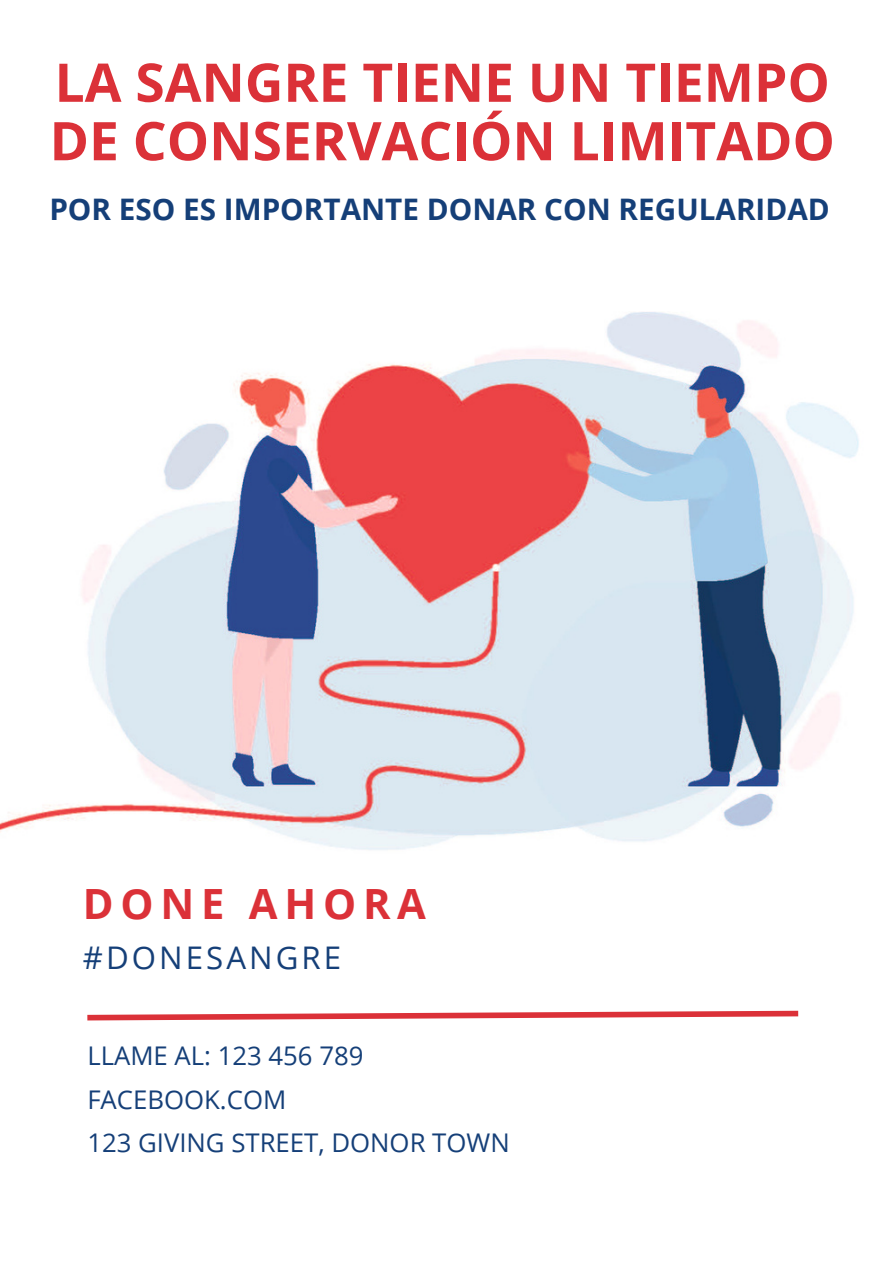
<style>
.page{position:relative;width:893px;height:1264px;background:#fff}
.page>*{position:absolute;margin:0;border:0;box-sizing:border-box;transform-origin:0 0}
.t1{font:700 53.25px/58.5px "Open Sans";color:#db3138}
.t2{font:700 41.7px "Open Sans";letter-spacing:.165em;color:#db3138}
.t3{font:31.2px "Open Sans";letter-spacing:.1em;color:#153f78}
.t4{font:700 29.7px "Open Sans";color:#153f78}
.t5{font:25.65px/43.8px "Open Sans";color:#153f78}
</style>
<div class="page">
<img style="left:0;top:312px;width:859px;height:538px">
<svg style="left:87px;top:1010px;width:712px;height:11px"></svg>
<h1 class="t1" style="left:50px;top:52px;width:786px">LA SANGRE TIENE UN TIEMPO<br>DE CONSERVACIÓN LIMITADO</h1>
<p class="t4" style="left:49px;top:188px;width:782px">POR ESO ES IMPORTANTE DONAR CON REGULARIDAD</p>
<h2 class="t2" style="left:83px;top:874px;width:344px">DONE AHORA</h2>
<p class="t3" style="left:83px;top:935px;width:260px">#DONESANGRE</p>
<p class="t5" style="left:87px;top:1032px;width:424px">LLAME AL: 123 456 789<br>FACEBOOK.COM<br>123 GIVING STREET, DONOR TOWN</p>
</div>
